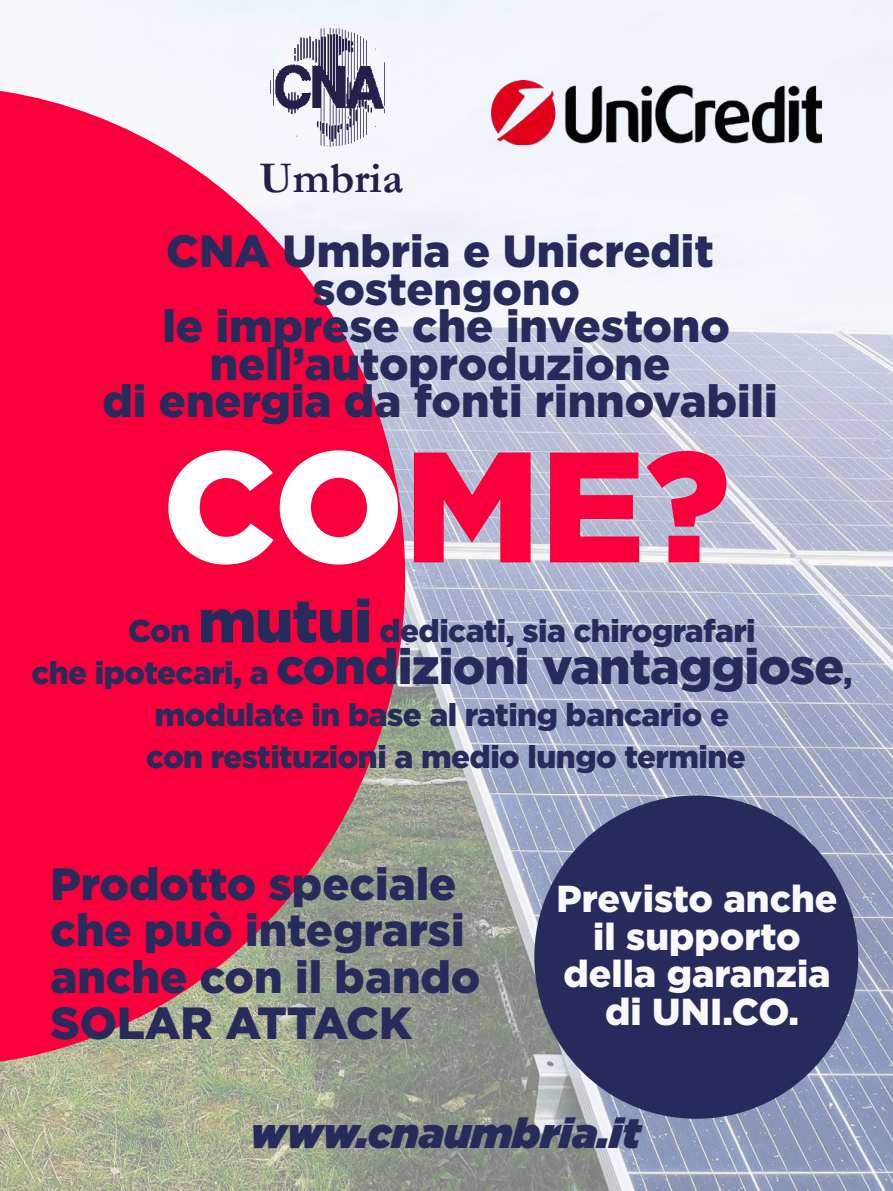
<style>
.page{position:relative;width:893px;height:1191px;background:#fff}
.page>*{position:absolute;margin:0;border:0;box-sizing:border-box;transform-origin:0 0}
.t1{font:900 156.9px "Gotham";color:#f9003c}
.t2{font:900 49.5px "Gotham";letter-spacing:-.015em;color:#272b5b}
.t3{font:900 45px/37.5px "Gotham";color:#272b5b;text-align:center}
.t4{font:700 44.1px "Garamond";color:#232149}
.t5{font:italic 900 42px "Gotham";color:#272b5b}
.t6{font:900 37.5px/37.5px "Gotham";color:#f9f9f9;text-align:center}
.t7{font:900 31.5px/42px "Gotham";letter-spacing:-.015em;color:#272b5b}
.s1{color:#fff}
.s2{font-size:60px}
.s3{font-size:31.5px}
</style>
<div class="page">
<img style="left:0;top:0;width:893px;height:1191px">
<img style="left:491px;top:81px;width:330px;height:63px">
<svg style="left:0;top:86px;width:405px;height:981px;background:#eb2f5a"></svg>
<img style="left:267px;top:24px;width:126px;height:126px">
<div style="left:534px;top:795px;width:324px;height:323px;background:#272b5b;border-radius:50%"></div>
<p class="t4" style="left:259px;top:151px;width:145px">Umbria</p>
<p class="t3" style="left:102px;top:231px;width:677px">CNA Umbria e Unicredit sostengono<br>le imprese che investono nell’autoproduzione<br>di energia da fonti rinnovabili</p>
<h1 class="t1" style="left:162px;top:416px;width:569px"><span class="s1">CO</span>ME?</h1>
<p class="t7" style="left:128px;top:609px;width:629px">Con <span class="s2">mutui</span> dedicati, sia chirografari</p>
<p class="t2" style="left:31px;top:638px;width:823px"><span class="s3">che ipotecari, a</span> condizioni vantaggiose<span class="s3">,</span></p>
<p class="t7" style="left:146px;top:693px;width:601px">modulate in base al rating bancario e con restituzioni a medio lungo termine</p>
<p class="t3" style="left:50px;top:859px;width:432px;line-height:46.5px;text-align:left">Prodotto speciale che può integrarsi anche con il bando<br>SOLAR ATTACK</p>
<p class="t6" style="left:557px;top:879px;width:282px">Previsto anche il supporto della garanzia di UNI.CO.</p>
<p class="t5" style="left:250px;top:1108px;width:392px">www.cnaumbria.it</p>
</div>
